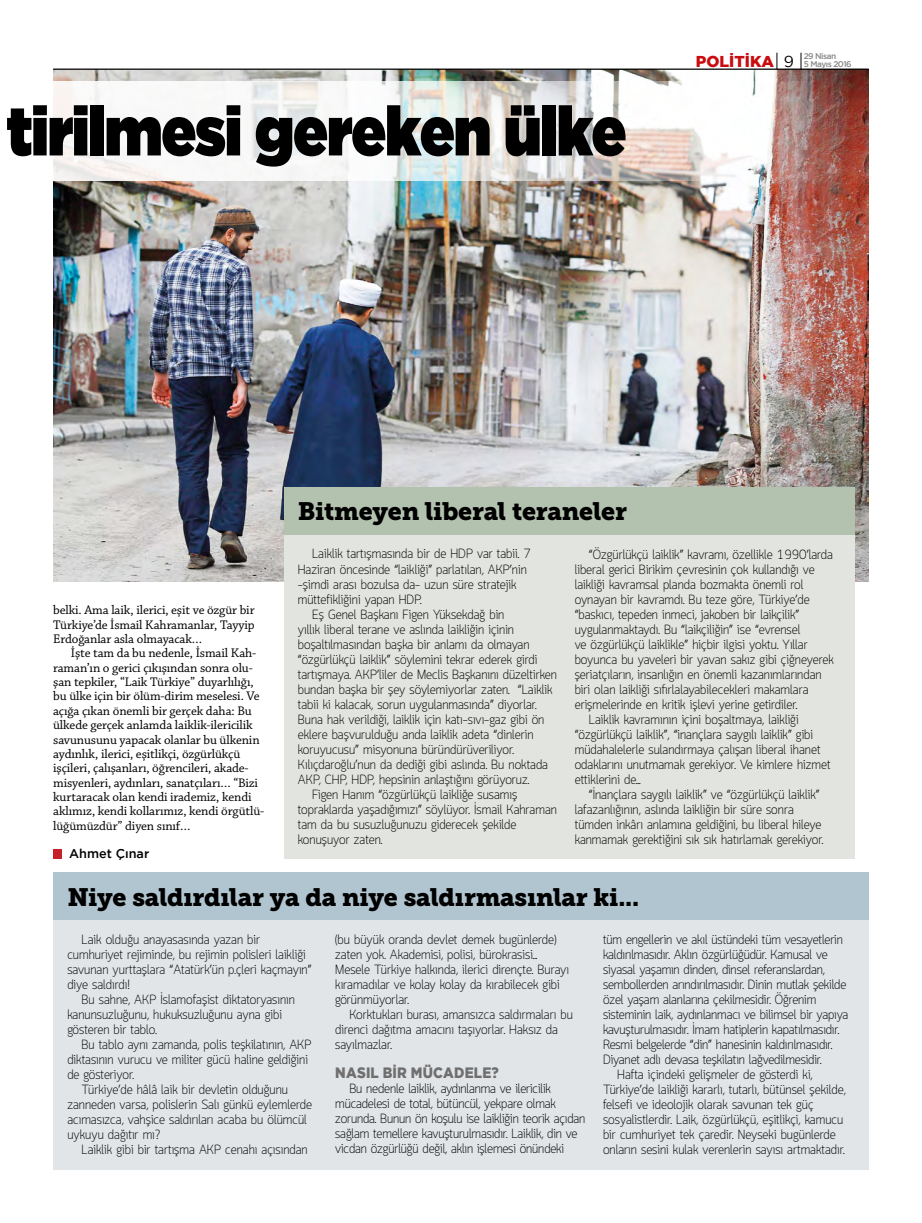
<style>
.page{position:relative;width:922px;height:1223px;background:#fff}
.page>*{position:absolute;margin:0;border:0;box-sizing:border-box;transform-origin:0 0}
.t1{font:900 68.75px "Gotham";letter-spacing:-.02em;color:#000;scale:.85 1}
.t2{font:25px "Museo Slab 900";letter-spacing:-.01em;color:#000}
.t3{font:800 15px "Gotham";letter-spacing:.015em;color:#706f6f;scale:.9 1}
.t4{font:300 13.12px/15px "Quark";color:#000}
.t5{font:13.12px/14.4px "Chaparral Pro";letter-spacing:-.01em;color:#000;text-align:justify}
.t6{font:500 12.62px "Gotham";color:#000}
.t7{font:500 8.25px "Gotham";letter-spacing:-.06em;color:#878787}
.s1{font-weight:800;font-size:15.75px;color:#c90c0f}
.s2{font-weight:400;font-size:15.75px;color:#000}
</style>
<div class="page">
<img style="left:53px;top:70px;width:815px;height:511px">
<hr style="left:53px;top:69px;width:815px;height:1px;background:#000">
<svg style="left:776px;top:53px;width:1px;height:17px"></svg>
<svg style="left:800px;top:53px;width:1px;height:17px"></svg>
<div style="left:53px;top:849px;width:9px;height:9px;background:#c5212b"></div>
<div style="left:53px;top:920px;width:815px;height:249px;background:#e1e5e8"></div>
<div style="left:53px;top:872px;width:815px;height:48px;background:#b0c5d0"></div>
<div style="left:283px;top:534px;width:571px;height:324px;background:#e2e4e0"></div>
<div style="left:283px;top:487px;width:571px;height:47px;background:#b3c2af"></div>
<svg style="left:53px;top:81px;width:777px;height:100px"></svg>
<h1 class="t1" style="left:6px;top:91px;width:730px">tirilmesi gereken ülke</h1>
<p class="t7" style="left:803px;top:51px;width:34px">29 Nisan</p>
<p class="t7" style="left:695px;top:59px;width:157px"><span class="s1">POLİTİKA</span> <span class="s2">9</span> 5 Mayıs 2016</p>
<h2 class="t2" style="left:298px;top:497px;width:330px">Bitmeyen liberal teraneler</h2>
<p class="t4" style="left:312px;top:547px;width:220px">Laiklik tartışmasında bir de HDP var tabii. 7</p>
<p class="t4" style="left:298px;top:562px;width:230px">Haziran öncesinde “laikliği” parlatılan, AKP’nin</p>
<p class="t4" style="left:298px;top:577px;width:220px">-şimdi arası bozulsa da- uzun süre stratejik</p>
<p class="t4" style="left:298px;top:592px;width:125px">müttefikliğini yapan HDP.</p>
<p class="t4" style="left:312px;top:607px;width:194px">Eş Genel Başkanı Figen Yüksekdağ bin</p>
<p class="t4" style="left:298px;top:622px;width:218px">yıllık liberal terane ve aslında laikliğin içinin</p>
<p class="t4" style="left:298px;top:637px;width:233px">boşaltılmasından başka bir anlamı da olmayan</p>
<p class="t4" style="left:298px;top:652px;width:241px">“özgürlükçü laiklik” söylemini tekrar ederek girdi</p>
<p class="t4" style="left:298px;top:667px;width:260px">tartışmaya. AKP’liler de Meclis Başkanını düzeltirken</p>
<p class="t4" style="left:298px;top:682px;width:256px">bundan başka bir şey söylemiyorlar zaten. “Laiklik</p>
<p class="t4" style="left:298px;top:697px;width:240px">tabii ki kalacak, sorun uygulanmasında” diyorlar.</p>
<p class="t4" style="left:298px;top:712px;width:248px">Buna hak verildiği, laiklik için katı-sıvı-gaz gibi ön</p>
<p class="t4" style="left:298px;top:727px;width:237px">eklere başvurulduğu anda laiklik adeta “dinlerin</p>
<p class="t4" style="left:298px;top:742px;width:218px">koruyucusu” misyonuna büründürüveriliyor.</p>
<p class="t4" style="left:298px;top:757px;width:252px">Kılıçdaroğlu’nun da dediği gibi aslında. Bu noktada</p>
<p class="t4" style="left:298px;top:772px;width:233px">AKP, CHP, HDP, hepsinin anlaştığını görüyoruz.</p>
<p class="t4" style="left:312px;top:787px;width:207px">Figen Hanım “özgürlükçü laikliğe susamış</p>
<p class="t4" style="left:298px;top:802px;width:260px">topraklarda yaşadığımızı” söylüyor. İsmail Kahraman</p>
<p class="t4" style="left:298px;top:817px;width:220px">tam da bu susuzluğunuzu giderecek şekilde</p>
<p class="t4" style="left:298px;top:832px;width:86px">konuşuyor zaten.</p>
<p class="t4" style="left:588px;top:547px;width:245px">“Özgürlükçü laiklik” kavramı, özellikle 1990’larda</p>
<p class="t4" style="left:574px;top:562px;width:241px">liberal gerici Birikim çevresinin çok kullandığı ve</p>
<p class="t4" style="left:574px;top:577px;width:230px">laikliği kavramsal planda bozmakta önemli rol</p>
<p class="t4" style="left:574px;top:592px;width:236px">oynayan bir kavramdı. Bu teze göre, Türkiye’de</p>
<p class="t4" style="left:574px;top:607px;width:226px">“baskıcı, tepeden inmeci, jakoben bir laikçilik”</p>
<p class="t4" style="left:574px;top:622px;width:227px">uygulanmaktaydı. Bu “laikçiliğin” ise “evrensel</p>
<p class="t4" style="left:574px;top:637px;width:234px">ve özgürlükçü laiklikle” hiçbir ilgisi yoktu. Yıllar</p>
<p class="t4" style="left:574px;top:652px;width:260px">boyunca bu yaveleri bir yavan sakız gibi çiğneyerek</p>
<p class="t4" style="left:574px;top:667px;width:248px">şeriatçıların, insanlığın en önemli kazanımlarından</p>
<p class="t4" style="left:574px;top:682px;width:235px">biri olan laikliği sıfırlalayabilecekleri makamlara</p>
<p class="t4" style="left:574px;top:697px;width:224px">erişmelerinde en kritik işlevi yerine getirdiler.</p>
<p class="t4" style="left:588px;top:712px;width:211px">Laiklik kavramının içini boşaltmaya, laikliği</p>
<p class="t4" style="left:574px;top:727px;width:240px">“özgürlükçü laiklik”, “inançlara saygılı laiklik” gibi</p>
<p class="t4" style="left:574px;top:742px;width:247px">müdahalelerle sulandırmaya çalışan liberal ihanet</p>
<p class="t4" style="left:574px;top:757px;width:257px">odaklarını unutmamak gerekiyor. Ve kimlere hizmet</p>
<p class="t4" style="left:574px;top:772px;width:68px">ettiklerini de…</p>
<p class="t4" style="left:588px;top:787px;width:232px">“İnançlara saygılı laiklik” ve “özgürlükçü laiklik”</p>
<p class="t4" style="left:574px;top:802px;width:220px">lafazanlığının, aslında laikliğin bir süre sonra</p>
<p class="t4" style="left:574px;top:817px;width:248px">tümden inkârı anlamına geldiğini, bu liberal hileye</p>
<p class="t4" style="left:574px;top:832px;width:250px">kanmamak gerektiğini sık sık hatırlamak gerekiyor.</p>
<p class="t5" style="left:53px;top:603px;width:203px">belki. Ama laik, ilerici, eşit ve özgür bir Türkiye’de İsmail Kahramanlar, Tayyip Erdoğanlar asla olmayacak…</p>
<p class="t5" style="left:53px;top:646px;width:212px;text-align:left;text-indent:18px">İşte tam da bu nedenle, İsmail Kah&shy;raman’ın o gerici çıkışından sonra olu&shy;şan tepkiler, “Laik Türkiye” duyarlılığı, bu ülke için bir ölüm-dirim meselesi. Ve açığa çıkan önemli bir gerçek daha: Bu ülkede gerçek anlamda laiklik-ilericilik savunusunu yapacak olanlar bu ülkenin aydınlık, ilerici, eşitlikçi, özgürlükçü işçileri, çalışanları, öğrencileri, akade&shy;misyenleri, aydınları, sanatçıları… “Bizi kurtaracak olan kendi irademiz, kendi aklımız, kendi kollarımız, kendi örgütlü&shy;lüğümüzdür” diyen sınıf…</p>
<p class="t6" style="left:69px;top:846px;width:82px">Ahmet Çınar</p>
<h2 class="t2" style="left:67px;top:882px;width:573px">Niye saldırdılar ya da niye saldırmasınlar ki...</h2>
<p class="t4" style="left:67px;top:933px;width:246px;text-indent:14px">Laik olduğu anayasasında yazan bir cumhuriyet rejiminde, bu rejimin polisleri laikliği savunan yurttaşlara “Atatürk’ün p.çleri kaçmayın” diye saldırdı!</p>
<p class="t4" style="left:67px;top:993px;width:229px;text-indent:14px">Bu sahne, AKP İslamofaşist diktatoryasının kanunsuzluğunu, hukuksuzluğunu ayna gibi gösteren bir tablo.</p>
<p class="t4" style="left:81px;top:1038px;width:231px">Bu tablo aynı zamanda, polis teşkilatının, AKP</p>
<p class="t4" style="left:67px;top:1053px;width:242px">diktasının vurucu ve militer gücü haline geldiğini</p>
<p class="t4" style="left:67px;top:1068px;width:68px">de gösteriyor.</p>
<p class="t4" style="left:81px;top:1083px;width:208px">Türkiye’de hâlâ laik bir devletin olduğunu</p>
<p class="t4" style="left:67px;top:1098px;width:246px">zanneden varsa, polislerin Salı günkü eylemlerde</p>
<p class="t4" style="left:67px;top:1113px;width:241px">acımasızca, vahşice saldırıları acaba bu ölümcül</p>
<p class="t4" style="left:67px;top:1128px;width:95px">uykuyu dağıtır mı?</p>
<p class="t4" style="left:81px;top:1143px;width:228px">Laiklik gibi bir tartışma AKP cenahı açısından</p>
<p class="t4" style="left:603px;top:933px;width:241px">tüm engellerin ve akıl üstündeki tüm vesayetlerin</p>
<p class="t4" style="left:603px;top:948px;width:226px">kaldırılmasıdır. Aklın özgürlüğüdür. Kamusal ve</p>
<p class="t4" style="left:603px;top:963px;width:223px">siyasal yaşamın dinden, dinsel referanslardan,</p>
<p class="t4" style="left:603px;top:978px;width:245px">sembollerden arındırılmasıdır. Dinin mutlak şekilde</p>
<p class="t4" style="left:603px;top:993px;width:215px">özel yaşam alanlarına çekilmesidir. Öğrenim</p>
<p class="t4" style="left:603px;top:1008px;width:247px">sisteminin laik, aydınlanmacı ve bilimsel bir yapıya</p>
<p class="t4" style="left:603px;top:1023px;width:238px">kavuşturulmasıdır. İmam hatiplerin kapatılmasıdır.</p>
<p class="t4" style="left:603px;top:1038px;width:231px">Resmi belgelerde “din” hanesinin kaldırılmasıdır.</p>
<p class="t4" style="left:603px;top:1053px;width:220px">Diyanet adlı devasa teşkilatın lağvedilmesidir.</p>
<p class="t4" style="left:617px;top:1068px;width:197px">Hafta içindeki gelişmeler de gösterdi ki,</p>
<p class="t4" style="left:603px;top:1083px;width:244px">Türkiye’de laikliği kararlı, tutarlı, bütünsel şekilde,</p>
<p class="t4" style="left:603px;top:1098px;width:212px">felsefi ve ideolojik olarak savunan tek güç</p>
<p class="t4" style="left:603px;top:1113px;width:242px">sosyalistlerdir. Laik, özgürlükçü, eşitlikçi, kamucu</p>
<p class="t4" style="left:603px;top:1128px;width:234px">bir cumhuriyet tek çaredir. Neyseki bugünlerde</p>
<p class="t4" style="left:603px;top:1143px;width:243px">onların sesini kulak verenlerin sayısı artmaktadır.</p>
<p class="t4" style="left:335px;top:933px;width:235px">(bu büyük oranda devlet demek bugünlerde) zaten yok. Akademisi, polisi, bürokrasisi...<br>Mesele Türkiye halkında, ilerici dirençte. Burayı kıramadılar ve kolay kolay da kırabilecek gibi görünmüyorlar.</p>
<p class="t4" style="left:335px;top:1008px;width:239px;text-indent:14px">Korktukları burası, amansızca saldırmaları bu direnci dağıtma amacını taşıyorlar. Haksız da sayılmazlar.</p>
<p class="t3" style="left:335px;top:1063px;width:97px">NASIL BİR MÜC</p>
<p class="t3" style="left:443px;top:1063px;width:63px">ADELE?</p>
<p class="t4" style="left:335px;top:1081px;width:251px;text-indent:14px">Bu nedenle laiklik, aydınlanma ve ilericilik mücadelesi de total, bütüncül, yekpare olmak zorunda. Bunun ön koşulu ise laikliğin teorik açıdan sağlam temellere kavuşturulmasıdır. Laiklik, din ve vicdan özgürlüğü değil, aklın işlemesi önündeki</p>
</div>
